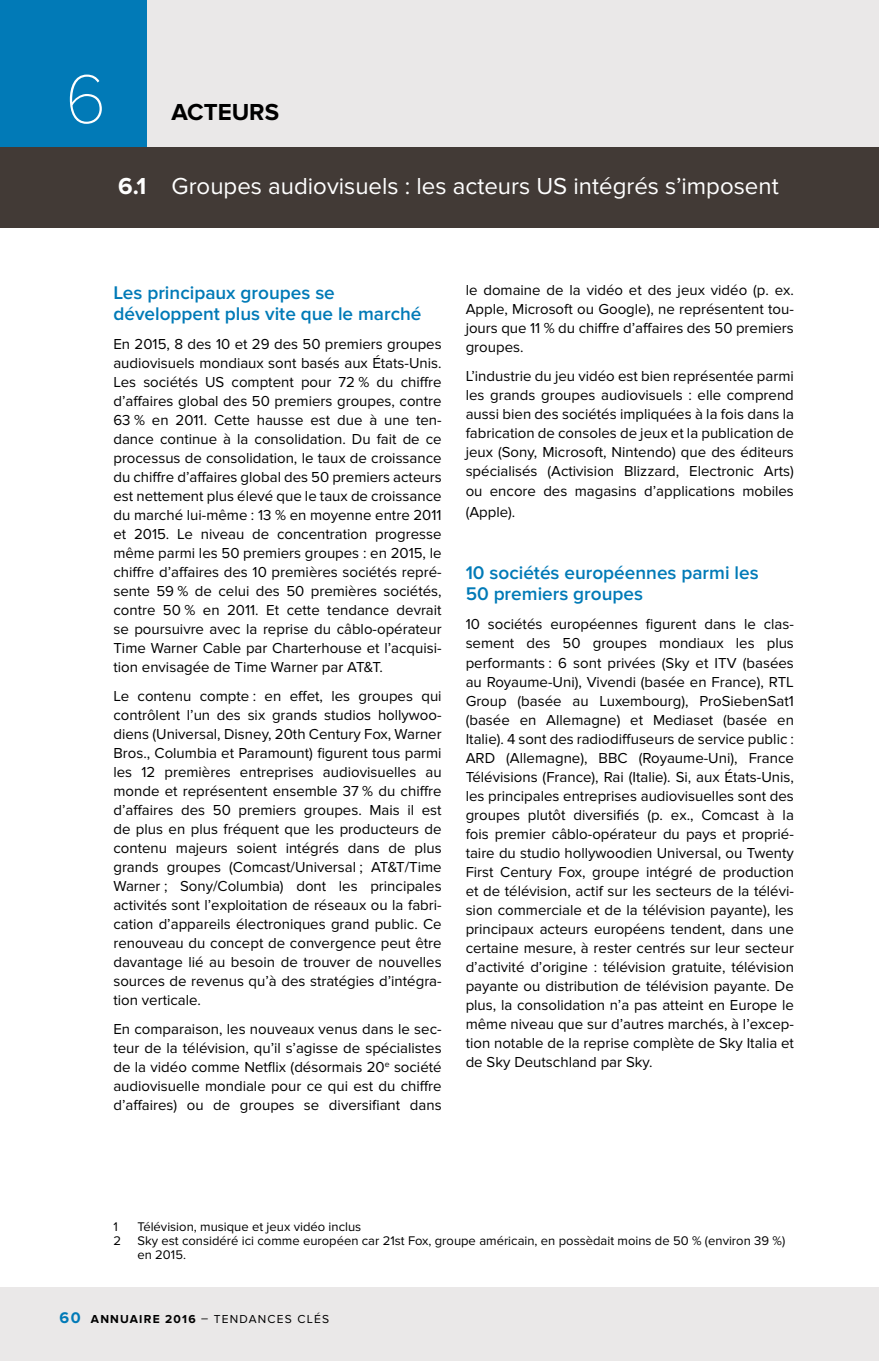
<style>
.page{position:relative;width:879px;height:1361px;background:#fff}
.page>*{position:absolute;margin:0;border:0;box-sizing:border-box;transform-origin:0 0}
.t1{font:100 71.6px "Proxima Nova T";color:#fff}
.t2{font:24px "Proxima Nova";color:#fff}
.t3{font:700 24px "Proxima Nova";color:#000}
.t4{font:600 19px/21px "Proxima Nova";color:#017ab7}
.t5{font:15px/19px "Proxima Nova";color:#000;text-align:justify}
.t6{font:13px/14px "Proxima Nova";color:#000}
.t7{font:12px "Proxima Nova";letter-spacing:.1em;color:#000}
.s1{font-weight:700}
.s2{font-weight:700;font-size:16px;color:#017ab7}
</style>
<div class="page">
<div style="left:0;top:1287px;width:879px;height:74px;background:#eae8e8"></div>
<div style="left:0;top:0;width:879px;height:227px;background:#eae8e8"></div>
<div style="left:0;top:147px;width:879px;height:80px;background:#423a36"></div>
<div style="left:0;top:0;width:146px;height:147px;background:#017ab7"></div>
<h1 class="t1" style="left:65px;top:58px;width:43px">6</h1>
<h2 class="t3" style="left:172px;top:98px;width:109px">ACTEURS</h2>
<h2 class="t2" style="left:118px;top:173px;width:662px"><span class="s1">6.1</span> Groupes audiovisuels : les acteurs US intégrés s’imposent</h2>
<p class="t4" style="left:113px;top:282px;width:310px">Les principaux groupes se développent plus vite que le marché</p>
<p class="t5" style="left:113px;top:334px;width:330px">En 2015, 8 des 10 et 29 des 50 premiers groupes audiovisuels mondiaux sont basés aux États-Unis.<br>Les sociétés US comptent pour 72 % du chiffre d’affaires global des 50 premiers groupes, contre 63 % en 2011. Cette hausse est due à une ten&shy;dance continue à la consolidation. Du fait de ce processus de consolidation, le taux de croissance du chiffre d’affaires global des 50 premiers acteurs est nettement plus élevé que le taux de croissance du marché lui-même : 13 % en moyenne entre 2011 et 2015. Le niveau de concentration progresse même parmi les 50 premiers groupes : en 2015, le chiffre d’affaires des 10 premières sociétés repré&shy;sente 59 % de celui des 50 premières sociétés, contre 50 % en 2011. Et cette tendance devrait se poursuivre avec la reprise du câblo-opérateur Time Warner Cable par Charterhouse et l’acquisi&shy;tion envisagée de Time Warner par AT&amp;T.</p>
<p class="t5" style="left:113px;top:686px;width:330px">Le contenu compte : en effet, les groupes qui contrôlent l’un des six grands studios hollywoo&shy;diens (Universal, Disney, 20th Century Fox, Warner Bros., Columbia et Paramount) figurent tous parmi les 12 premières entreprises audiovisuelles au monde et représentent ensemble 37 % du chiffre d’affaires des 50 premiers groupes. Mais il est de plus en plus fréquent que les producteurs de contenu majeurs soient intégrés dans de plus grands groupes (Comcast/Universal ; AT&amp;T/Time Warner ; Sony/Columbia) dont les principales activités sont l’exploitation de réseaux ou la fabri&shy;cation d’appareils électroniques grand public. Ce renouveau du concept de convergence peut être davantage lié au besoin de trouver de nouvelles sources de revenus qu’à des stratégies d’intégra&shy;tion verticale.</p>
<p class="t5" style="left:113px;top:1019px;width:330px">En comparaison, les nouveaux venus dans le sec&shy;teur de la télévision, qu’il s’agisse de spécialistes de la vidéo comme Netflix (désormais 20<sup>e</sup> société audiovisuelle mondiale pour ce qui est du chiffre d’affaires) ou de groupes se diversifiant dans</p>
<p class="t5" style="left:466px;top:281px;width:330px">le domaine de la vidéo et des jeux vidéo (p. ex.<br>Apple, Microsoft ou Google), ne représentent tou&shy;jours que 11 % du chiffre d’affaires des 50 premiers groupes.</p>
<p class="t5" style="left:466px;top:367px;width:330px">L’industrie du jeu vidéo est bien représentée parmi les grands groupes audiovisuels : elle comprend aussi bien des sociétés impliquées à la fois dans la fabrication de consoles de jeux et la publication de jeux (Sony, Microsoft, Nintendo) que des éditeurs spécialisés (Activision Blizzard, Electronic Arts) ou encore des magasins d’applications mobiles</p>
<p class="t5" style="left:466px;top:502px;width:51px">(Apple).</p>
<p class="t4" style="left:466px;top:563px;width:294px">10 sociétés européennes parmi les<br>50 premiers groupes</p>
<p class="t5" style="left:466px;top:615px;width:330px">10 sociétés européennes figurent dans le clas&shy;sement des 50 groupes mondiaux les plus performants : 6 sont privées (Sky et ITV (basées au Royaume-Uni), Vivendi (basée en France), RTL Group (basée au Luxembourg), ProSiebenSat1 (basée en Allemagne) et Mediaset (basée en Italie). 4 sont des radiodiffuseurs de service public :<br>ARD (Allemagne), BBC (Royaume-Uni), France Télévisions (France), Rai (Italie). Si, aux États-Unis, les principales entreprises audiovisuelles sont des groupes plutôt diversifiés (p. ex., Comcast à la fois premier câblo-opérateur du pays et proprié&shy;taire du studio hollywoodien Universal, ou Twenty First Century Fox, groupe intégré de production et de télévision, actif sur les secteurs de la télévi&shy;sion commerciale et de la télévision payante), les principaux acteurs européens tendent, dans une certaine mesure, à rester centrés sur leur secteur d’activité d’origine : télévision gratuite, télévision payante ou distribution de télévision payante. De plus, la consolidation n’a pas atteint en Europe le même niveau que sur d’autres marchés, à l’excep&shy;tion notable de la reprise complète de Sky Italia et de Sky Deutschland par Sky.</p>
<p class="t6" style="left:113px;top:1220px;width:6px">1</p>
<p class="t6" style="left:137px;top:1220px;width:225px">Télévision, musique et jeux vidéo inclus</p>
<p class="t6" style="left:113px;top:1234px;width:9px">2</p>
<p class="t6" style="left:137px;top:1234px;width:649px">Sky est considéré ici comme européen car 21st Fox, groupe américain, en possèdait moins de 50 % (environ 39 %) en 2015.</p>
<p class="t7" style="left:60px;top:1311px;width:271px"><span class="s2">60</span> <span class="s1">ANNUAIRE 2016</span> – TENDANCES CLÉS</p>
</div>
